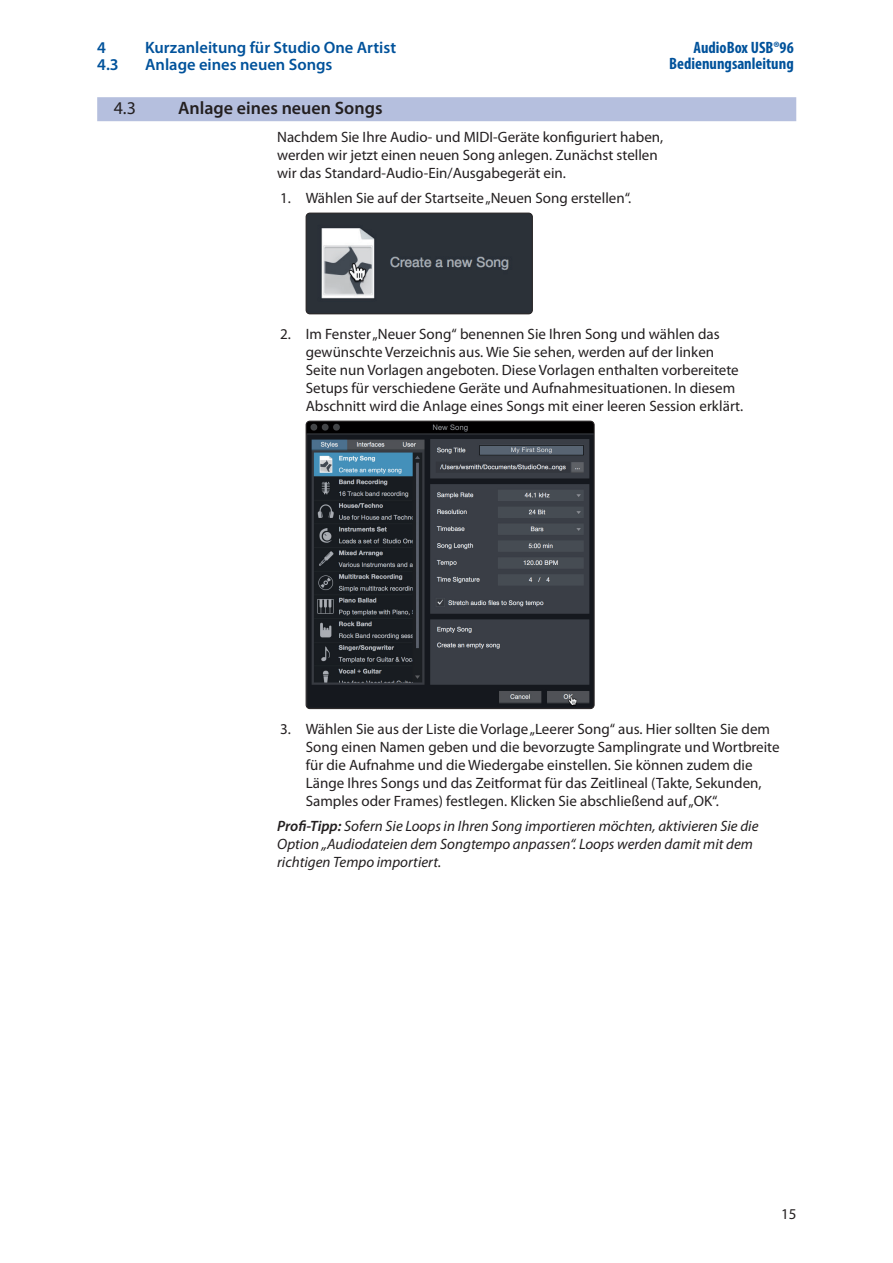
<style>
.page{position:relative;width:893px;height:1263px;background:#fff}
.page>*{position:absolute;margin:0;border:0;box-sizing:border-box;transform-origin:0 0}
.t1{font:600 18px "Myriad Pro";color:#231f20}
.t2{font:18px "Myriad Pro";color:#231f20}
.t3{font:600 16.5px "Myriad Pro";color:#01529b}
.t4{font:700 condensed 16.5px/16.5px "Myriad Pro";color:#01529b;text-align:right}
.t5{font:15px/18px "Myriad Pro";color:#231f20}
.t6{font:italic 15px/18px "Myriad Pro";color:#231f20}
.s1{font-weight:600}
</style>
<div class="page">
<div style="left:97px;top:97px;width:699px;height:24px;background:#b5bfde"></div>
<img style="left:306px;top:213px;width:226px;height:101px">
<div style="left:306px;top:213px;width:227px;height:101px;border:1px solid #231f20;border-radius:4px"></div>
<img style="left:306px;top:421px;width:288px;height:288px">
<div style="left:306px;top:421px;width:288px;height:288px;border:1px solid #231f20;border-radius:4px"></div>
<p class="t3" style="left:97px;top:39px;width:10px">4</p>
<p class="t3" style="left:145px;top:39px;width:252px">Kurzanleitung für Studio One Artist</p>
<p class="t3" style="left:97px;top:55px;width:23px">4.3</p>
<p class="t3" style="left:145px;top:55px;width:189px">Anlage eines neuen Songs</p>
<p class="t4" style="left:669px;top:39px;width:126px">AudioBox USB®96<br>Bedienungsanleitung</p>
<p class="t2" style="left:114px;top:99px;width:24px">4.3</p>
<p class="t1" style="left:178px;top:98px;width:206px">Anlage eines neuen Songs</p>
<p class="t5" style="left:277px;top:128px;width:388px">Nachdem Sie Ihre Audio- und MIDI-Geräte konfiguriert haben, werden wir jetzt einen neuen Song anlegen. Zunächst stellen wir das Standard-Audio-Ein/Ausgabegerät ein.</p>
<p class="t5" style="left:280px;top:189px;width:353px">1. Wählen Sie auf der Startseite „Neuen Song erstellen“.</p>
<p class="t5" style="left:306px;top:325px;width:439px;text-indent:-26px">2. Im Fenster „Neuer Song“ benennen Sie Ihren Song und wählen das gewünschte Verzeichnis aus. Wie Sie sehen, werden auf der linken Seite nun Vorlagen angeboten. Diese Vorlagen enthalten vorbereitete Setups für verschiedene Geräte und Aufnahmesituationen. In diesem Abschnitt wird die Anlage eines Songs mit einer leeren Session erklärt.</p>
<p class="t5" style="left:306px;top:720px;width:475px;text-indent:-26px">3. Wählen Sie aus der Liste die Vorlage „Leerer Song“ aus. Hier sollten Sie dem Song einen Namen geben und die bevorzugte Samplingrate und Wortbreite für die Aufnahme und die Wiedergabe einstellen. Sie können zudem die Länge Ihres Songs und das Zeitformat für das Zeitlineal (Takte, Sekunden, Samples oder Frames) festlegen. Klicken Sie abschließend auf „OK“.</p>
<p class="t6" style="left:277px;top:817px;width:483px"><span class="s1">Profi-Tipp:</span> Sofern Sie Loops in Ihren Song importieren möchten, aktivieren Sie die<br>Option „Audiodateien dem Songtempo anpassen“. Loops werden damit mit dem richtigen Tempo importiert.</p>
<p class="t5" style="left:781px;top:1205px;width:17px">15</p>
</div>
